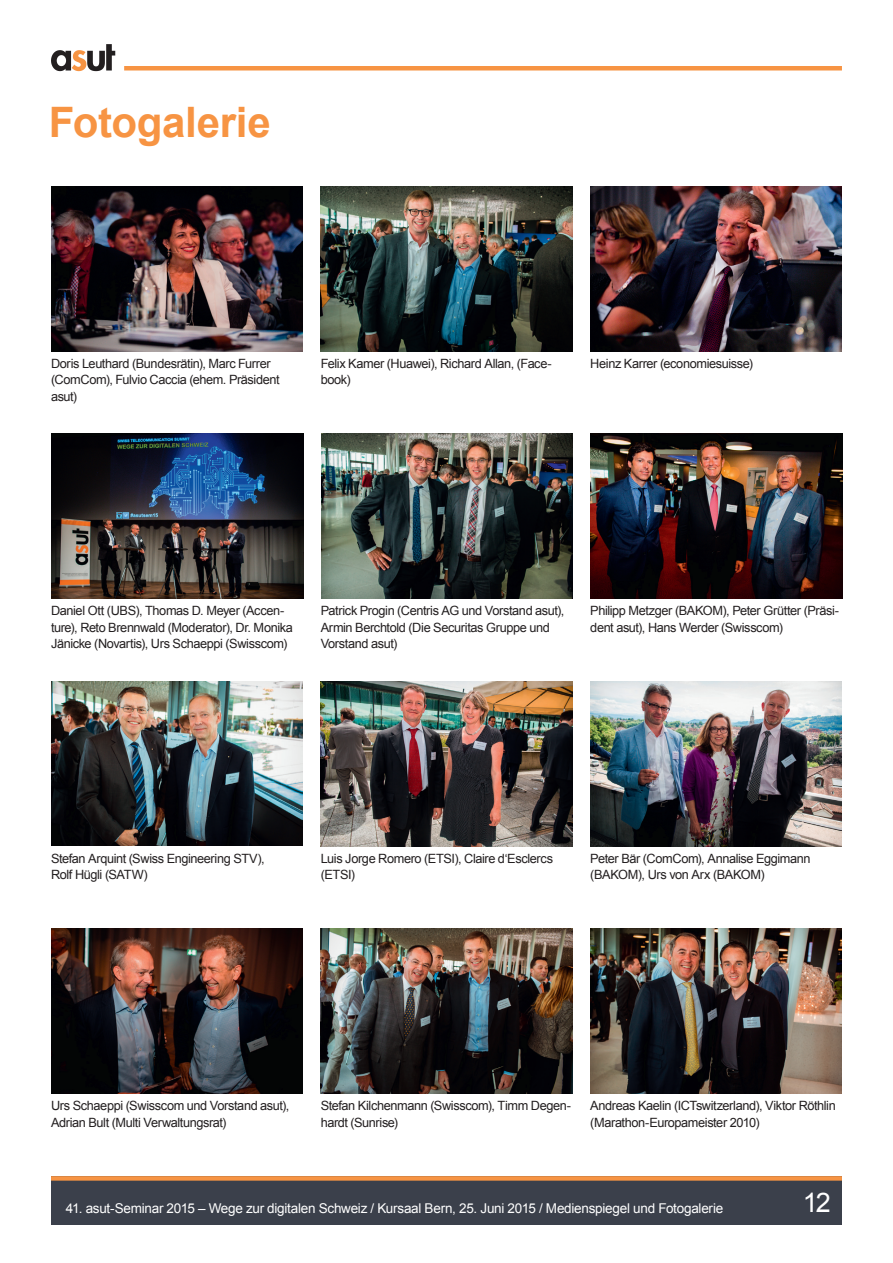
<style>
.page{position:relative;width:893px;height:1263px;background:#fff}
.page>*{position:absolute;margin:0;border:0;box-sizing:border-box;transform-origin:0 0}
.t1{font:700 42px "Arial";letter-spacing:-.01em;color:#f79443}
.t2{font:27px "Arial";color:#fff}
.t3{font:13.5px "Arial";letter-spacing:-.02em;color:#fff}
.t4{font:12.75px/16.5px "Arial";letter-spacing:-.03em;color:#231f20}
</style>
<div class="page">
<div style="left:51px;top:1176px;width:791px;height:49px;background:#3b404b"></div>
<div style="left:51px;top:1176px;width:791px;height:5px;background:#f79443"></div>
<svg style="left:51px;top:44px;width:64px;height:27px"></svg>
<div style="left:124px;top:66px;width:718px;height:5px;background:#f79443"></div>
<img style="left:51px;top:929px;width:252px;height:164px">
<img style="left:321px;top:929px;width:251px;height:165px">
<img style="left:590px;top:929px;width:252px;height:165px">
<img style="left:51px;top:681px;width:252px;height:165px">
<img style="left:321px;top:681px;width:251px;height:165px">
<img style="left:590px;top:681px;width:252px;height:165px">
<img style="left:51px;top:434px;width:252px;height:164px">
<img style="left:321px;top:434px;width:252px;height:164px">
<img style="left:591px;top:434px;width:251px;height:164px">
<img style="left:590px;top:186px;width:252px;height:165px">
<img style="left:51px;top:186px;width:252px;height:165px">
<img style="left:321px;top:186px;width:251px;height:165px">
<h1 class="t1" style="left:49px;top:94px;width:223px">Fotogalerie</h1>
<p class="t4" style="left:51px;top:355px;width:230px">Doris Leuthard (Bundesrätin), Marc Furrer (ComCom), Fulvio Caccia (ehem. Präsident asut)</p>
<p class="t4" style="left:321px;top:355px;width:233px">Felix Kamer (Huawei), Richard Allan, (Face&shy;book)</p>
<p class="t4" style="left:590px;top:355px;width:164px">Heinz Karrer (economiesuisse)</p>
<p class="t4" style="left:51px;top:602px;width:243px">Daniel Ott (UBS), Thomas D. Meyer (Accen&shy;ture), Reto Brennwald (Moderator), Dr. Monika<br>Jänicke (Novartis), Urs Schaeppi (Swisscom)</p>
<p class="t4" style="left:321px;top:602px;width:245px">Patrick Progin (Centris AG und Vorstand asut),<br>Armin Berchtold (Die Securitas Gruppe und<br>Vorstand asut)</p>
<p class="t4" style="left:590px;top:602px;width:250px">Philipp Metzger (BAKOM), Peter Grütter (Präsi&shy;dent asut), Hans Werder (Swisscom)</p>
<p class="t4" style="left:51px;top:850px;width:215px">Stefan Arquint (Swiss Engineering STV),<br>Rolf Hügli (SATW)</p>
<p class="t4" style="left:321px;top:850px;width:234px">Luis Jorge Romero (ETSI), Claire d‘Esclercs (ETSI)</p>
<p class="t4" style="left:590px;top:850px;width:222px">Peter Bär (ComCom), Annalise Eggimann (BAKOM), Urs von Arx (BAKOM)</p>
<p class="t4" style="left:51px;top:1097px;width:240px">Urs Schaeppi (Swisscom und Vorstand asut),<br>Adrian Bult (Multi Verwaltungsrat)</p>
<p class="t4" style="left:321px;top:1097px;width:252px">Stefan Kilchenmann (Swisscom), Timm Degen&shy;hardt (Sunrise)</p>
<p class="t4" style="left:590px;top:1097px;width:247px">Andreas Kaelin (ICTswitzerland), Viktor Röthlin (Marathon-Europameister 2010)</p>
<p class="t3" style="left:66px;top:1199px;width:659px">41. asut-Seminar 2015 – Wege zur digitalen Schweiz / Kursaal Bern, 25. Juni 2015 / Medienspiegel und Fotogalerie</p>
<h2 class="t2" style="left:803px;top:1185px;width:30px">12</h2>
</div>
